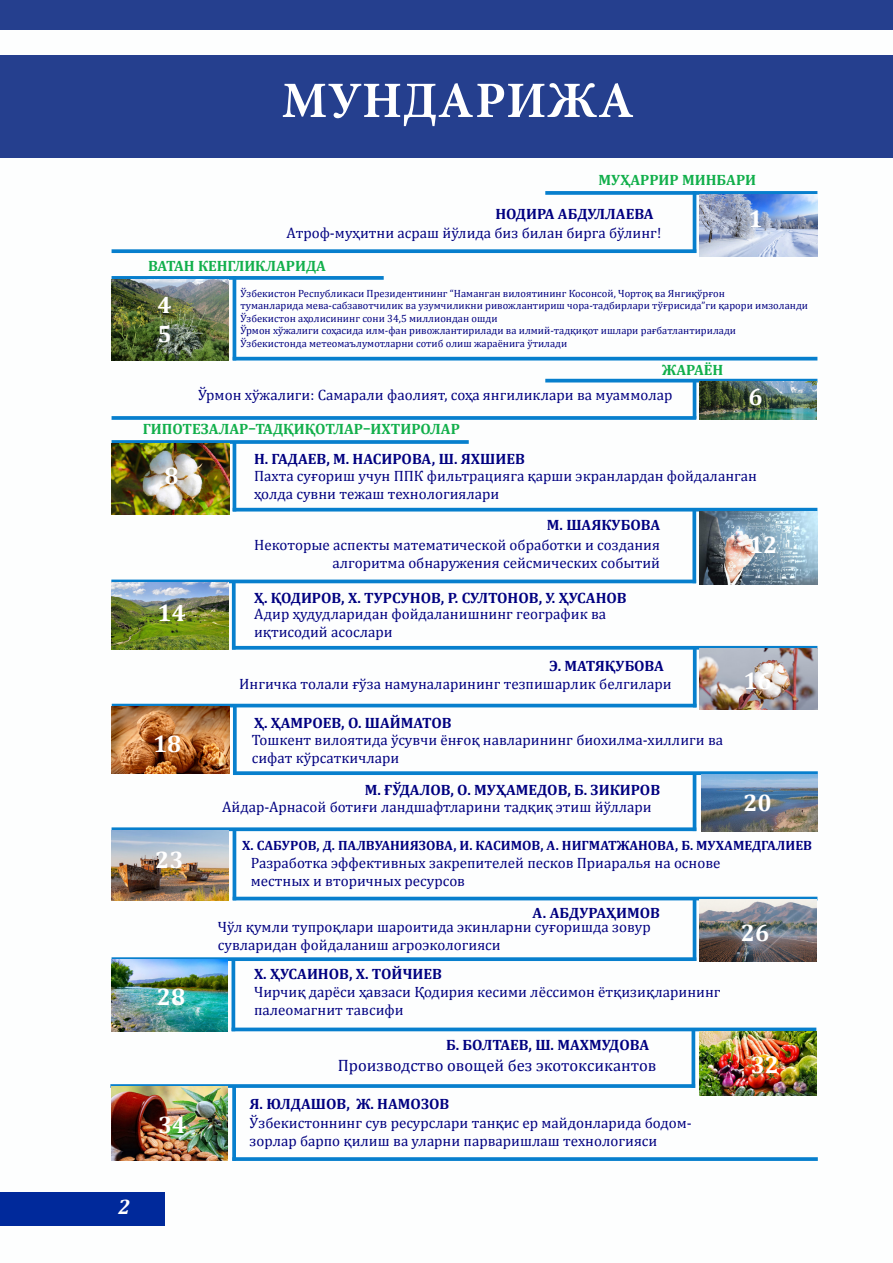
<style>
.page{position:relative;width:893px;height:1263px;background:#fff}
.page>*{position:absolute;margin:0;border:0;box-sizing:border-box;transform-origin:0 0}
.t1{font:700 51px "Minion Pro";letter-spacing:.01em;color:#fff}
.t2{font:700 24px "Cambria";color:#fff}
.t3{font:italic 700 21px "Cambria";color:#fff}
.t4{font:16.5px "Cambria";color:#000080}
.t5{font:15px/18px "Cambria";color:#000080}
.t6{font:700 15px "Cambria";color:#000080}
.t7{font:700 15px "Cambria";color:#11af4b}
.t8{font:700 13.5px "Cambria";color:#000080}
.t9{font:10.5px "Cambria";color:#000080}
</style>
<div class="page">
<div style="left:0;top:55px;width:893px;height:102px;background:#253f8e"></div>
<div style="left:0;top:1192px;width:165px;height:33px;background:#00299b"></div>
<hr style="left:233px;top:357px;width:584px;height:3px;background:#077fcd">
<hr style="left:233px;top:276px;width:3px;height:84px;background:#077fcd">
<svg style="left:112px;top:276px;width:272px;height:4px"></svg>
<img style="left:112px;top:279px;width:116px;height:81px">
<svg style="left:112px;top:416px;width:584px;height:4px;background:#1787d0"></svg>
<hr style="left:693px;top:382px;width:3px;height:37px;background:#077fcd">
<hr style="left:545px;top:379px;width:272px;height:3px;background:#077fcd">
<hr style="left:233px;top:508px;width:584px;height:3px;background:#077fcd">
<hr style="left:233px;top:441px;width:3px;height:70px;background:#077fcd">
<svg style="left:112px;top:440px;width:357px;height:4px"></svg>
<hr style="left:111px;top:580px;width:585px;height:3px;background:#077fcd">
<svg style="left:692px;top:511px;width:4px;height:69px"></svg>
<img style="left:700px;top:381px;width:116px;height:39px">
<img style="left:112px;top:444px;width:118px;height:71px">
<img style="left:700px;top:511px;width:117px;height:74px">
<svg style="left:232px;top:646px;width:585px;height:4px;background:#1a88d0"></svg>
<svg style="left:232px;top:583px;width:4px;height:66px"></svg>
<hr style="left:112px;top:704px;width:584px;height:3px;background:#077fcd">
<svg style="left:693px;top:649px;width:4px;height:58px"></svg>
<svg style="left:237px;top:771px;width:581px;height:4px;background:#1a89d0"></svg>
<svg style="left:233px;top:707px;width:4px;height:68px"></svg>
<img style="left:111px;top:583px;width:117px;height:67px">
<img style="left:700px;top:648px;width:117px;height:62px">
<img style="left:701px;top:774px;width:116px;height:57px">
<img style="left:112px;top:707px;width:117px;height:67px">
<hr style="left:233px;top:897px;width:584px;height:3px;background:#077fcd">
<hr style="left:233px;top:829px;width:3px;height:71px;background:#077fcd">
<svg style="left:112px;top:827px;width:581px;height:4px;background:#218cd2"></svg>
<hr style="left:693px;top:773px;width:3px;height:58px;background:#077fcd">
<svg style="left:112px;top:957px;width:581px;height:4px;background:#1f8bd3"></svg>
<hr style="left:693px;top:900px;width:3px;height:61px;background:#077fcd">
<img style="left:111px;top:960px;width:116px;height:71px">
<img style="left:700px;top:900px;width:116px;height:61px">
<img style="left:112px;top:830px;width:116px;height:70px">
<svg style="left:235px;top:1027px;width:581px;height:4px;background:#2b91d4"></svg>
<hr style="left:232px;top:960px;width:3px;height:71px;background:#077fcd">
<svg style="left:110px;top:1084px;width:581px;height:4px;background:#1887d0"></svg>
<svg style="left:691px;top:1031px;width:4px;height:57px"></svg>
<svg style="left:236px;top:1157px;width:582px;height:4px;background:#1787d0"></svg>
<svg style="left:232px;top:1086px;width:4px;height:75px"></svg>
<img style="left:111px;top:1086px;width:116px;height:75px">
<img style="left:700px;top:1031px;width:117px;height:64px">
<svg style="left:112px;top:249px;width:581px;height:4px;background:#1a88d0"></svg>
<hr style="left:693px;top:191px;width:3px;height:62px;background:#077fcd">
<svg style="left:545px;top:191px;width:272px;height:4px"></svg>
<img style="left:699px;top:194px;width:118px;height:62px">
<div style="left:0;top:0;width:893px;height:30px;background:#253f8e"></div>
<p class="t1" style="left:282px;top:65px;width:354px">МУНДАРИЖА</p>
<p class="t7" style="left:598px;top:169px;width:159px">МУҲАРРИР МИНБАРИ</p>
<p class="t6" style="left:495px;top:204px;width:160px">НОДИРА АБДУЛЛАЕВА</p>
<p class="t5" style="left:286px;top:224px;width:376px">Атроф-муҳитни асраш йўлида биз билан бирга бўлинг!</p>
<p class="t2" style="left:748px;top:202px;width:16px">1</p>
<p class="t7" style="left:148px;top:255px;width:179px">ВАТАН КЕНГЛИКЛАРИДА</p>
<p class="t2" style="left:158px;top:288px;width:16px">4</p>
<p class="t2" style="left:158px;top:316px;width:16px">5</p>
<p class="t9" style="left:240px;top:287px;width:486px">Ўзбекистон Республикаси Президентининг “Наманган вилоятининг Косонсой, Чортоқ ва Янгиқўрғон</p>
<p class="t9" style="left:240px;top:299px;width:569px">туманларида мева-сабзавотчилик ва узумчиликни ривожлантириш чора-тадбирлари тўғрисида”ги қарори имзоланди</p>
<p class="t9" style="left:240px;top:312px;width:259px">Ўзбекистон аҳолисининг сони 34,5 миллиондан ошди</p>
<p class="t9" style="left:240px;top:325px;width:497px">Ўрмон хўжалиги соҳасида илм-фан ривожлантирилади ва илмий-тадқиқот ишлари рағбатлантирилади</p>
<p class="t9" style="left:240px;top:337px;width:328px">Ўзбекистонда метеомаълумотларни сотиб олиш жараёнига ўтилади</p>
<p class="t7" style="left:662px;top:359px;width:62px">ЖАРАЁН</p>
<p class="t5" style="left:198px;top:386px;width:476px">Ўрмон хўжалиги: Самарали фаолият, соҳа янгиликлари ва муаммолар</p>
<p class="t2" style="left:748px;top:380px;width:16px">6</p>
<p class="t7" style="left:143px;top:418px;width:319px">ГИПОТЕЗАЛАР–ТАДҚИҚОТЛАР–ИХТИРОЛАР</p>
<p class="t2" style="left:164px;top:458px;width:16px">8</p>
<p class="t2" style="left:158px;top:596px;width:30px">14</p>
<p class="t2" style="left:153px;top:726px;width:30px">18</p>
<p class="t2" style="left:155px;top:843px;width:30px">23</p>
<p class="t2" style="left:157px;top:980px;width:30px">28</p>
<p class="t2" style="left:158px;top:1108px;width:30px">34</p>
<p class="t6" style="left:254px;top:448px;width:272px">Н. ГАДАЕВ, М. НАСИРОВА, Ш. ЯХШИЕВ</p>
<p class="t5" style="left:254px;top:467px;width:505px">Пахта суғориш учун ППК фильтрацияга қарши экранлардан фойдаланган ҳолда сувни тежаш технологиялари</p>
<p class="t6" style="left:547px;top:514px;width:115px">М. ШАЯКУБОВА</p>
<p class="t5" style="left:254px;top:536px;width:408px">Некоторые аспекты математической обработки и создания</p>
<p class="t5" style="left:332px;top:554px;width:329px">алгоритма обнаружения сейсмических событий</p>
<p class="t6" style="left:254px;top:587px;width:374px">Ҳ. ҚОДИРОВ, Х. ТУРСУНОВ, Р. СУЛТОНОВ, У. ҲУСАНОВ</p>
<p class="t5" style="left:254px;top:605px;width:354px">Адир ҳудудларидан фойдаланишнинг географик ва иқтисодий асослари</p>
<p class="t2" style="left:749px;top:528px;width:30px">12</p>
<p class="t6" style="left:549px;top:656px;width:116px">Э. МАТЯҚУБОВА</p>
<p class="t5" style="left:239px;top:675px;width:434px">Ингичка толали ғўза намуналарининг тезпишарлик белгилари</p>
<p class="t2" style="left:743px;top:663px;width:30px">16</p>
<p class="t6" style="left:254px;top:712px;width:199px">Ҳ. ҲАМРОЕВ, О. ШАЙМАТОВ</p>
<p class="t5" style="left:252px;top:731px;width:473px">Тошкент вилоятида ўсувчи ёнғоқ навларининг биохилма-хиллиги ва сифат кўрсаткичлари</p>
<p class="t6" style="left:365px;top:779px;width:297px">М. ҒЎДАЛОВ, О. МУҲАМЕДОВ, Б. ЗИКИРОВ</p>
<p class="t5" style="left:222px;top:798px;width:431px">Айдар-Арнасой ботиғи ландшафтларини тадқиқ этиш йўллари</p>
<p class="t2" style="left:743px;top:786px;width:30px">20</p>
<p class="t8" style="left:242px;top:836px;width:571px">Х. САБУРОВ, Д. ПАЛВУАНИЯЗОВА, И. КАСИМОВ, А. НИГМАТЖАНОВА, Б. МУХАМЕДГАЛИЕВ</p>
<p class="t5" style="left:251px;top:853px;width:471px">Разработка эффективных закрепителей песков Приаралья на основе местных и вторичных ресурсов</p>
<p class="t6" style="left:532px;top:902px;width:129px">А. АБДУРАҲИМОВ</p>
<p class="t5" style="left:218px;top:918px;width:434px">Чўл қумли тупроқлари шароитида экинларни суғоришда зовур сувларидан фойдаланиш агроэкологияси</p>
<p class="t2" style="left:741px;top:915px;width:30px">26</p>
<p class="t6" style="left:254px;top:963px;width:190px">Х. ҲУСАИНОВ, Х. ТОЙЧИЕВ</p>
<p class="t5" style="left:254px;top:983px;width:468px">Чирчиқ дарёси ҳавзаси Қодирия кесими лёссимон ётқизиқларининг</p>
<p class="t5" style="left:254px;top:1001px;width:151px">палеомагнит тавсифи</p>
<p class="t6" style="left:446px;top:1034px;width:204px">Б. БОЛТАЕВ, Ш. МАХМУДОВА</p>
<p class="t4" style="left:338px;top:1056px;width:320px">Производство овощей без экотоксикантов</p>
<p class="t2" style="left:751px;top:1048px;width:30px">32</p>
<p class="t6" style="left:249px;top:1093px;width:201px">Я. ЮЛДАШОВ, Ж. НАМОЗОВ</p>
<p class="t5" style="left:249px;top:1114px;width:444px">Ўзбекистоннинг сув ресурслари танқис ер майдонларида бодом&shy;зорлар барпо қилиш ва уларни парваришлаш технологияси</p>
<p class="t3" style="left:118px;top:1192px;width:14px">2</p>
</div>
